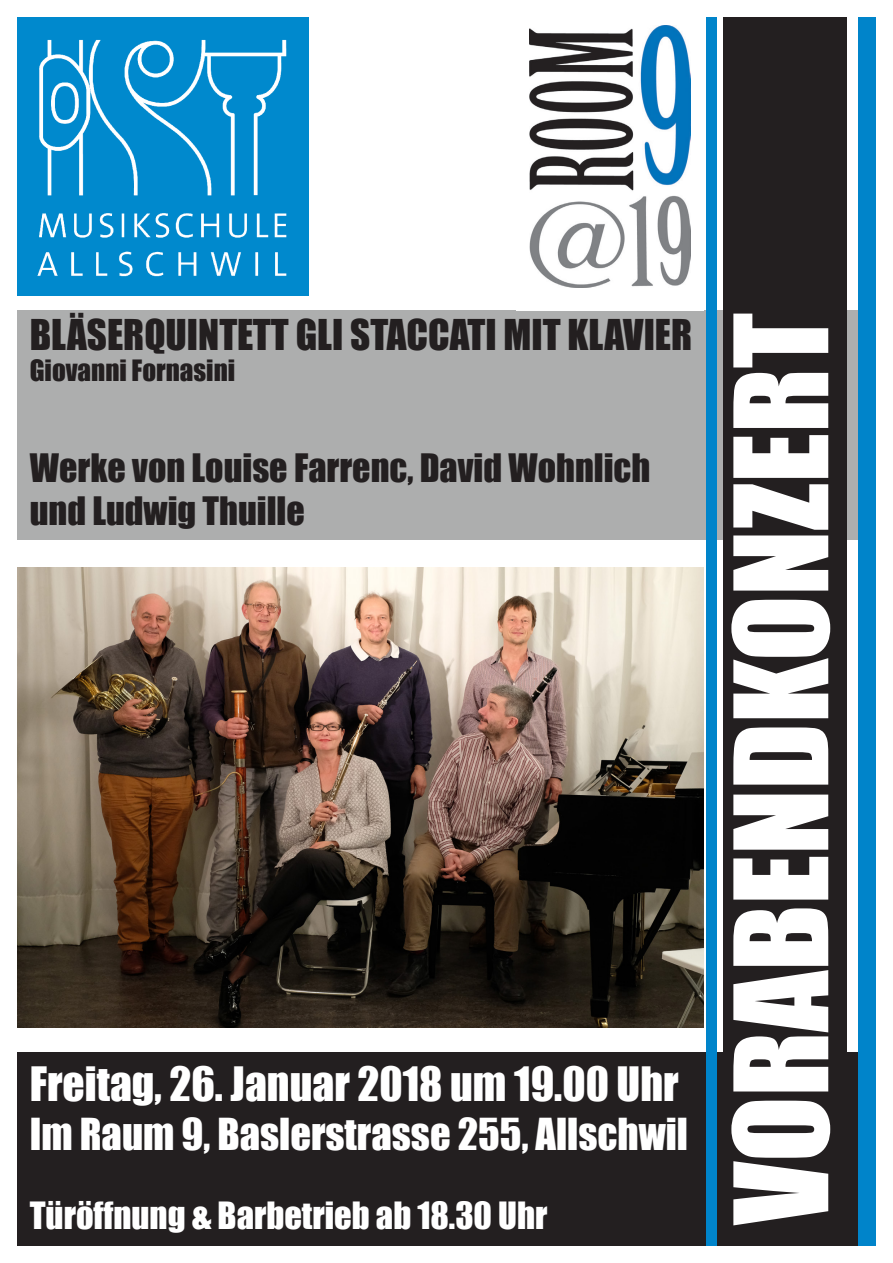
<style>
.page{position:relative;width:893px;height:1263px;background:#fff}
.page>*{position:absolute;margin:0;border:0;box-sizing:border-box;transform-origin:0 0}
.t1{font:120px "Impact";color:#fff}
.t2{font:43.5px "Impact";color:#fff}
.t3{font:40.5px "Impact";color:#fff}
.t4{font:39px "Impact";color:#231f20}
.t5{font:36px/43.2px "Impact";color:#231f20}
.t6{font:34.5px "Impact";color:#fff}
.t7{font:27px "Impact";color:#231f20}
</style>
<div class="page">
<div style="left:17px;top:310px;width:859px;height:230px;background:#adaeae"></div>
<div style="left:17px;top:1052px;width:859px;height:194px;background:#231f20"></div>
<div style="left:859px;top:17px;width:17px;height:1229px;background:#0084ca"></div>
<div style="left:706px;top:17px;width:11px;height:1229px;background:#0084ca"></div>
<div style="left:723px;top:17px;width:123px;height:1229px;background:#231f20"></div>
<img style="left:17px;top:567px;width:687px;height:461px">
<img style="left:530px;top:25px;width:160px;height:262px">
<img style="left:17px;top:17px;width:292px;height:279px">
<p class="t4" style="left:30px;top:305px;width:664px">BLÄSERQUINTETT GLI STACCATI MIT KLAVIER</p>
<p class="t7" style="left:30px;top:350px;width:207px">Giovanni Fornasini</p>
<p class="t5" style="left:30px;top:445px;width:622px">Werke von Louise Farrenc, David Wohnlich und Ludwig Thuille</p>
<p class="t2" style="left:30px;top:1050px;width:651px">Freitag, 26. Januar 2018 um 19.00 Uhr</p>
<p class="t3" style="left:30px;top:1103px;width:660px">Im Raum 9, Baslerstrasse 255, Allschwil</p>
<p class="t6" style="left:30px;top:1188px;width:519px">Türöffnung &amp; Barbetrieb ab 18.30 Uhr</p>
<p class="t1" style="left:688px;top:1225px;width:913px;rotate:-90deg">VORABENDKONZERT</p>
</div>
